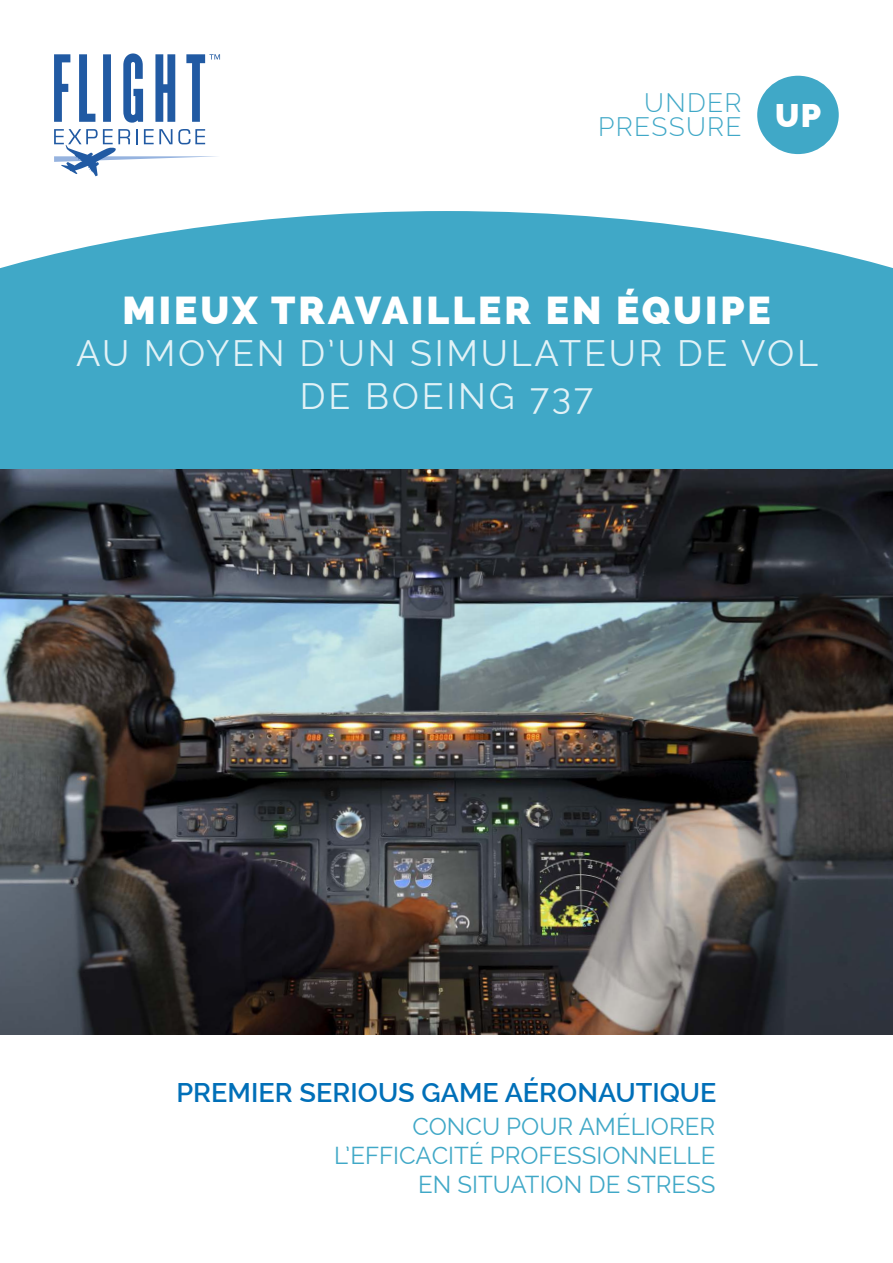
<style>
.page{position:relative;width:893px;height:1263px;background:#fff}
.page>*{position:absolute;margin:0;border:0;box-sizing:border-box;transform-origin:0 0}
.t1{font:800 39px "Raleway";letter-spacing:.075em;color:#fff}
.t2{font:36px/43.2px "Raleway";letter-spacing:.075em;color:#fff;text-align:center}
.t3{font:800 32.7px "Raleway";color:#fff}
.t4{font:600 27px "Raleway";color:#006fb8}
.t5{font:300 26.25px/24px "Raleway";letter-spacing:.05em;color:#40a8c7;text-align:right}
.t6{font:24px/28.8px "Raleway";color:#40a8c7;text-align:right}
</style>
<div class="page">
<svg style="left:0;top:211px;width:893px;height:259px;background:#4dadca"></svg>
<div style="left:757px;top:76px;width:82px;height:78px;background:#40a8c7;border-radius:50%"></div>
<img style="left:0;top:470px;width:893px;height:565px">
<svg style="left:54px;top:129px;width:163px;height:47px"></svg>
<svg style="left:54px;top:54px;width:16px;height:68px"></svg>
<svg style="left:79px;top:54px;width:16px;height:68px"></svg>
<svg style="left:123px;top:53px;width:20px;height:70px"></svg>
<svg style="left:155px;top:54px;width:20px;height:68px"></svg>
<svg style="left:186px;top:54px;width:34px;height:68px"></svg>
<div style="left:103px;top:54px;width:8px;height:68px;background:#215aa3"></div>
<p class="t5" style="left:598px;top:90px;width:145px">UNDER<br>PRESSURE</p>
<h3 class="t3" style="left:775px;top:96px;width:48px">UP</h3>
<h1 class="t1" style="left:123px;top:288px;width:650px">MIEUX TRAVAILLER EN ÉQUIPE</h1>
<h2 class="t2" style="left:76px;top:331px;width:744px">AU MOYEN D’UN SIMULATEUR DE VOL<br>DE BOEING 737</h2>
<p class="t4" style="left:176px;top:1077px;width:542px">PREMIER SERIOUS GAME AÉRONAUTIQUE</p>
<p class="t6" style="left:334px;top:1112px;width:383px">CONCU POUR AMÉLIORER<br>L’EFFICACITÉ PROFESSIONNELLE<br>EN SITUATION DE STRESS</p>
</div>
